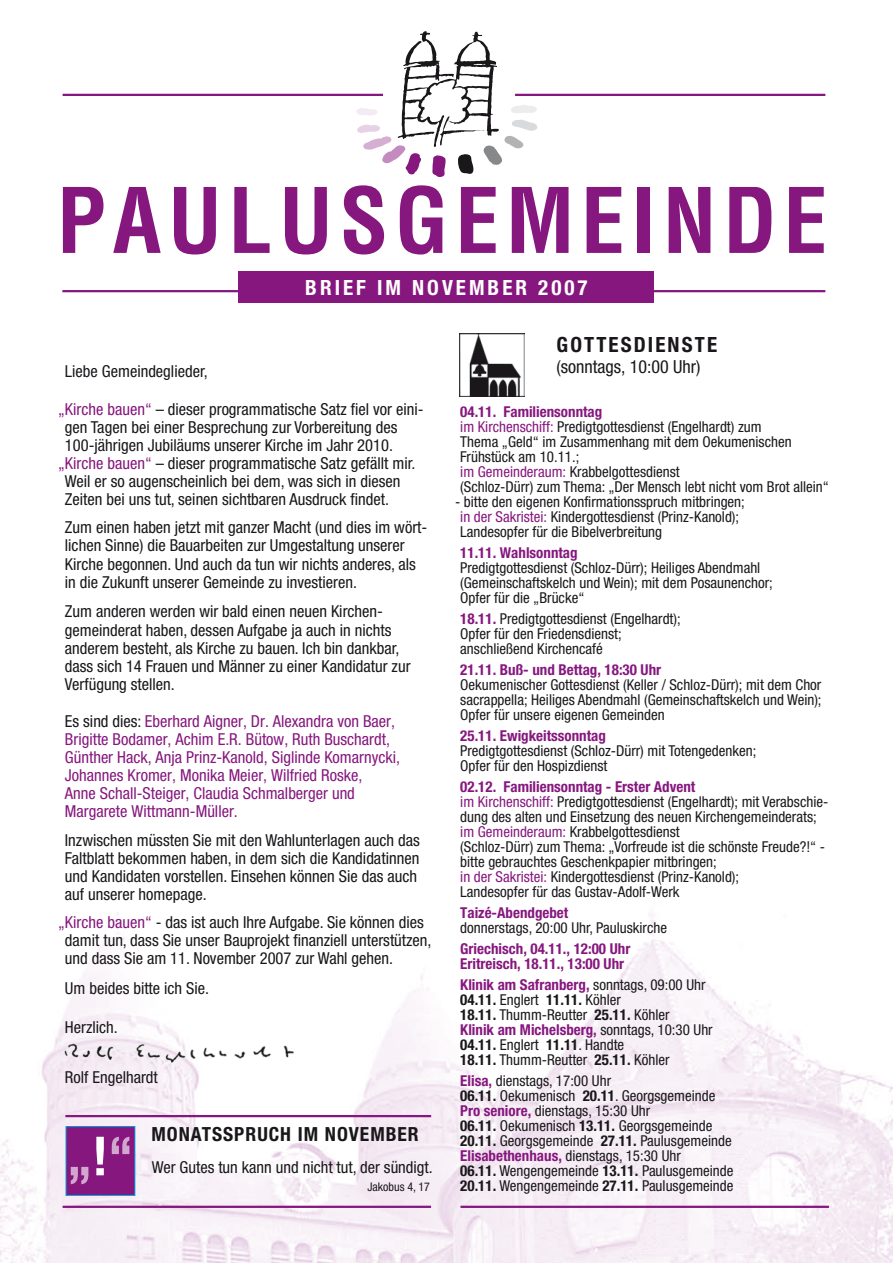
<style>
.page{position:relative;width:893px;height:1263px;background:#fff}
.page>*{position:absolute;margin:0;border:0;box-sizing:border-box;transform-origin:0 0}
.t1{font:700 condensed 21px "Helvetica Neue";letter-spacing:.145em;color:#fff}
.t2{font:700 condensed 21px "Helvetica Neue";letter-spacing:.1em;color:#1a171b}
.t3{font:700 condensed 19.5px "Helvetica Neue";letter-spacing:.05em;color:#1a171b}
.t4{font:condensed 18px "Helvetica Neue";color:#1a171b}
.t5{font:condensed 16.5px/18px "Helvetica Neue";color:#1a171b}
.t6{font:condensed 16.5px/18px "Helvetica Neue";color:#86177e}
.t7{font:condensed 15px/15px "Helvetica Neue";color:#1a171b}
.t8{font:700 condensed 15px/15px "Helvetica Neue";color:#86177e}
.t9{font:condensed 12px "Helvetica Neue";color:#1a171b}
.s1{color:#86177e}
.s2{color:#1a171b}
.s3{font-weight:700;color:#86177e}
.s4{font-weight:700}
</style>
<div class="page">
<img style="left:0;top:912px;width:892px;height:351px">
<hr style="left:63px;top:1206px;width:368px;height:2px;background:#86177e">
<hr style="left:460px;top:1206px;width:369px;height:2px;background:#86177e">
<svg style="left:356px;top:31px;width:182px;height:146px"></svg>
<img style="left:63px;top:1041px;width:233px;height:24px">
<hr style="left:515px;top:94px;width:310px;height:2px;background:#86177e">
<hr style="left:63px;top:94px;width:320px;height:2px;background:#86177e">
<div style="left:238px;top:272px;width:416px;height:31px;background:#86177e"></div>
<svg style="left:63px;top:187px;width:40px;height:66px"></svg>
<svg style="left:113px;top:187px;width:48px;height:66px"></svg>
<svg style="left:174px;top:187px;width:42px;height:68px"></svg>
<svg style="left:234px;top:187px;width:35px;height:66px"></svg>
<svg style="left:285px;top:187px;width:42px;height:68px"></svg>
<svg style="left:344px;top:185px;width:40px;height:70px"></svg>
<svg style="left:400px;top:185px;width:42px;height:70px"></svg>
<svg style="left:461px;top:187px;width:34px;height:66px"></svg>
<svg style="left:511px;top:187px;width:57px;height:66px"></svg>
<svg style="left:586px;top:187px;width:35px;height:66px"></svg>
<div style="left:637px;top:187px;width:13px;height:66px;background:#86177e"></div>
<svg style="left:668px;top:187px;width:42px;height:66px"></svg>
<svg style="left:729px;top:187px;width:42px;height:66px"></svg>
<svg style="left:789px;top:187px;width:34px;height:66px"></svg>
<hr style="left:62px;top:290px;width:763px;height:2px;background:#86177e">
<hr style="left:65px;top:1115px;width:366px;height:2px;background:#86177e">
<div style="left:66px;top:1126px;width:69px;height:69px;background:#86177e"></div>
<div style="left:66px;top:1126px;width:69px;height:70px;border:1px solid #009ee0"></div>
<svg style="left:71px;top:1167px;width:17px;height:17px"></svg>
<svg style="left:96px;top:1137px;width:8px;height:38px"></svg>
<svg style="left:112px;top:1137px;width:17px;height:17px"></svg>
<img style="left:459px;top:333px;width:65px;height:64px">
<h1 class="t1" style="left:305px;top:275px;width:284px">BRIEF IM NOVEMBER 2007</h1>
<p class="t5" style="left:65px;top:363px;width:144px">Liebe Gemeindeglieder,</p>
<p class="t5" style="left:58px;top:400px;width:367px"><span class="s1">„Kirche bauen“</span> – dieser programmatische Satz fiel vor eini-</p>
<p class="t5" style="left:65px;top:418px;width:334px">gen Tagen bei einer Besprechung zur Vorbereitung des</p>
<p class="t5" style="left:65px;top:436px;width:329px">100-jährigen Jubiläums unserer Kirche im Jahr 2010.</p>
<p class="t5" style="left:58px;top:454px;width:358px"><span class="s1">„Kirche bauen“</span> – dieser programmatische Satz gefällt mir.</p>
<p class="t5" style="left:65px;top:472px;width:337px">Weil er so augenscheinlich bei dem, was sich in diesen</p>
<p class="t5" style="left:65px;top:490px;width:325px">Zeiten bei uns tut, seinen sichtbaren Ausdruck findet.</p>
<p class="t5" style="left:65px;top:519px;width:364px">Zum einen haben jetzt mit ganzer Macht (und dies im wört&shy;lichen Sinne) die Bauarbeiten zur Umgestaltung unserer Kirche begonnen. Und auch da tun wir nichts anderes, als in die Zukunft unserer Gemeinde zu investieren.</p>
<p class="t5" style="left:65px;top:603px;width:347px">Zum anderen werden wir bald einen neuen Kirchen&shy;gemeinderat haben, dessen Aufgabe ja auch in nichts anderem besteht, als Kirche zu bauen. Ich bin dankbar, dass sich 14 Frauen und Männer zu einer Kandidatur zur Verfügung stellen.</p>
<p class="t6" style="left:65px;top:712px;width:337px"><span class="s2">Es sind dies:</span> Eberhard Aigner, Dr. Alexandra von Baer, Brigitte Bodamer, Achim E.R. Bütow, Ruth Buschardt, Günther Hack, Anja Prinz-Kanold, Siglinde Komarnycki, Johannes Kromer, Monika Meier, Wilfried Roske,<br>Anne Schall-Steiger, Claudia Schmalberger und Margarete Wittmann-Müller.</p>
<p class="t5" style="left:65px;top:831px;width:356px">Inzwischen müssten Sie mit den Wahlunterlagen auch das Faltblatt bekommen haben, in dem sich die Kandidatinnen und Kandidaten vorstellen. Einsehen können Sie das auch auf unserer homepage.</p>
<p class="t5" style="left:65px;top:913px;width:368px;text-indent:-7px"><span class="s1">„Kirche bauen“</span> - das ist auch Ihre Aufgabe. Sie können dies damit tun, dass Sie unser Bauprojekt finanziell unterstützen, und dass Sie am 11. November 2007 zur Wahl gehen.</p>
<p class="t5" style="left:65px;top:979px;width:146px">Um beides bitte ich Sie.</p>
<p class="t5" style="left:65px;top:1018px;width:54px">Herzlich.</p>
<p class="t5" style="left:65px;top:1068px;width:94px">Rolf Engelhardt</p>
<h2 class="t3" style="left:151px;top:1122px;width:269px">MONATSSPRUCH IM NOVEMBER</h2>
<p class="t5" style="left:152px;top:1158px;width:282px">Wer Gutes tun kann und nicht tut, der sündigt.</p>
<p class="t9" style="left:367px;top:1180px;width:64px">Jakobus 4, 17</p>
<h1 class="t2" style="left:556px;top:332px;width:162px">GOTTESDIENSTE</h1>
<p class="t4" style="left:556px;top:357px;width:145px">(sonntags, 10:00 Uhr)</p>
<p class="t7" style="left:460px;top:404px;width:370px"><span class="s3">04.11. Familiensonntag<br></span><span class="s1">im Kirchenschiff:</span> Predigtgottesdienst (Engelhardt) zum<br>Thema „Geld“ im Zusammenhang mit dem Oekumenischen Frühstück am 10.11.;<br><span class="s1">im Gemeinderaum:</span> Krabbelgottesdienst<br>(Schloz-Dürr) zum Thema: „Der Mensch lebt nicht vom Brot allein“</p>
<p class="t7" style="left:460px;top:494px;width:286px;text-indent:-5px">- bitte den eigenen Konfirmationsspruch mitbringen; <span class="s1">in der Sakristei:</span> Kindergottesdienst (Prinz-Kanold);<br>Landesopfer für die Bibelverbreitung</p>
<p class="t8" style="left:460px;top:545px;width:119px">11.11. Wahlsonntag</p>
<p class="t7" style="left:460px;top:560px;width:314px">Predigtgottesdienst (Schloz-Dürr); Heiliges Abendmahl (Gemeinschaftskelch und Wein); mit dem Posaunenchor;<br>Opfer für die „Brücke“</p>
<p class="t7" style="left:460px;top:611px;width:222px"><span class="s3">18.11.</span> Predigtgottesdienst (Engelhardt);<br>Opfer für den Friedensdienst; anschließend Kirchencafé</p>
<p class="t8" style="left:460px;top:662px;width:202px">21.11. Buß- und Bettag, 18:30 Uhr</p>
<p class="t7" style="left:460px;top:677px;width:363px;text-align:justify">Oekumenischer Gottesdienst (Keller / Schloz-Dürr); mit dem Chor sacrappella; Heiliges Abendmahl (Gemeinschaftskelch und Wein); Opfer für unsere eigenen Gemeinden</p>
<p class="t8" style="left:460px;top:728px;width:147px">25.11. Ewigkeitssonntag</p>
<p class="t7" style="left:460px;top:743px;width:297px">Predigtgottesdienst (Schloz-Dürr) mit Totengedenken;<br>Opfer für den Hospizdienst</p>
<p class="t7" style="left:460px;top:779px;width:369px"><span class="s3">02.12. Familiensonntag - Erster Advent<br></span><span class="s1">im Kirchenschiff:</span> Predigtgottesdienst (Engelhardt); mit Verabschie&shy;dung des alten und Einsetzung des neuen Kirchengemeinderats; <span class="s1">im Gemeinderaum:</span> Krabbelgottesdienst<br>(Schloz-Dürr) zum Thema: „Vorfreude ist die schönste Freude?!“ - bitte gebrauchtes Geschenkpapier mitbringen;<br><span class="s1">in der Sakristei:</span> Kindergottesdienst (Prinz-Kanold);<br>Landesopfer für das Gustav-Adolf-Werk</p>
<p class="t8" style="left:460px;top:905px;width:110px">Taizé-Abendgebet</p>
<p class="t7" style="left:460px;top:920px;width:208px">donnerstags, 20:00 Uhr, Pauluskirche</p>
<p class="t8" style="left:460px;top:941px;width:171px">Griechisch, 04.11., 12:00 Uhr<br>Eritreisch, 18.11., 13:00 Uhr</p>
<p class="t7" style="left:460px;top:977px;width:254px"><span class="s3">Klinik am Safranberg,</span> sonntags, 09:00 Uhr <span class="s4">04.11.</span> Englert <span class="s4">11.11.</span> Köhler<br><span class="s4">18.11.</span> Thumm-Reutter <span class="s4">25.11.</span> Köhler<br><span class="s3">Klinik am Michelsberg,</span> sonntags, 10:30 Uhr <span class="s4">04.11.</span> Englert <span class="s4">11.11</span>. Handte<br><span class="s4">18.11.</span> Thumm-Reutter <span class="s4">25.11.</span> Köhler</p>
<p class="t7" style="left:460px;top:1073px;width:275px"><span class="s3">Elisa,</span> dienstags, 17:00 Uhr<br><span class="s4">06.11.</span> Oekumenisch <span class="s4">20.11</span>. Georgsgemeinde <span class="s3">Pro seniore,</span> dienstags, 15:30 Uhr<br><span class="s4">06.11.</span> Oekumenisch <span class="s4">13.11.</span> Georgsgemeinde <span class="s4">20.11.</span> Georgsgemeinde <span class="s4">27.11.</span> Paulusgemeinde <span class="s3">Elisabethenhaus,</span> dienstags, 15:30 Uhr<br><span class="s4">06.11.</span> Wengengemeinde <span class="s4">13.11.</span> Paulusgemeinde <span class="s4">20.11.</span> Wengengemeinde <span class="s4">27.11.</span> Paulusgemeinde</p>
</div>
